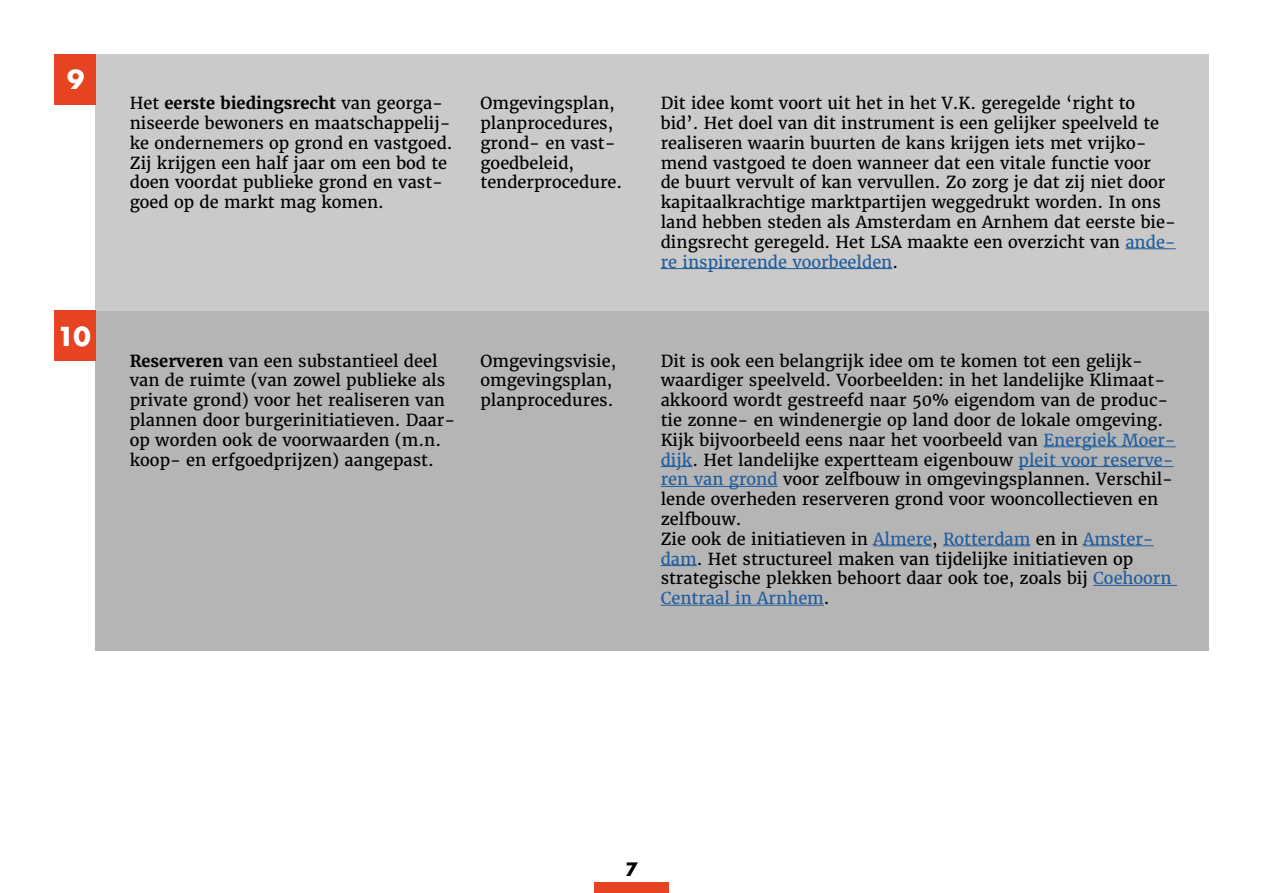
<style>
.page{position:relative;width:1263px;height:893px;background:#fff}
.page>*{position:absolute;margin:0;border:0;box-sizing:border-box;transform-origin:0 0}
.t1{font:700 25.5px "Futura";color:#fff}
.t2{font:700 18px "Futura";color:#000}
.t3{font:16.5px/19.8px "Merriweather";color:#000}
.s1{font-weight:700}
.s2{color:#215e9e}
</style>
<div class="page">
<div style="left:594px;top:882px;width:75px;height:11px;background:#e54321"></div>
<div style="left:96px;top:54px;width:1113px;height:345px;background:#cbcac9"></div>
<div style="left:96px;top:311px;width:1113px;height:340px;background:#b6b5b5"></div>
<div style="left:54px;top:311px;width:42px;height:50px;background:#e54321"></div>
<hr style="left:1125px;top:248px;width:51px;height:1px;background:#215e9e">
<hr style="left:661px;top:268px;width:231px;height:1px;background:#215e9e">
<hr style="left:1043px;top:446px;width:133px;height:1px;background:#215e9e">
<hr style="left:661px;top:466px;width:31px;height:1px;background:#215e9e">
<hr style="left:1019px;top:466px;width:154px;height:1px;background:#215e9e">
<hr style="left:661px;top:486px;width:117px;height:1px;background:#215e9e">
<hr style="left:873px;top:545px;width:59px;height:1px;background:#215e9e">
<hr style="left:943px;top:545px;width:87px;height:1px;background:#215e9e">
<hr style="left:1083px;top:545px;width:71px;height:1px;background:#215e9e">
<hr style="left:661px;top:565px;width:36px;height:1px;background:#215e9e">
<hr style="left:1093px;top:585px;width:84px;height:1px;background:#215e9e">
<hr style="left:661px;top:605px;width:163px;height:1px;background:#215e9e">
<div style="left:54px;top:54px;width:42px;height:50px;background:#e54321"></div>
<h1 class="t1" style="left:67px;top:61px;width:19px">9</h1>
<p class="t3" style="left:130px;top:93px;width:324px">Het <span class="s1">eerste biedingsrecht</span> van georga&shy;niseerde bewoners en maatschappelij&shy;ke ondernemers op grond en vastgoed.<br>Zij krijgen een half jaar om een bod te doen voordat publieke grond en vast&shy;goed op de markt mag komen.</p>
<p class="t3" style="left:480px;top:93px;width:143px">Omgevingsplan, planprocedures, grond- en vast&shy;goedbeleid, tenderprocedure.</p>
<h1 class="t1" style="left:57px;top:318px;width:35px">10</h1>
<p class="t3" style="left:130px;top:351px;width:327px"><span class="s1">Reserveren</span> van een substantieel deel van de ruimte (van zowel publieke als private grond) voor het realiseren van plannen door burgerinitiatieven. Daar&shy;op worden ook de voorwaarden (m.n. koop- en erfgoedprijzen) aangepast.</p>
<p class="t3" style="left:480px;top:351px;width:137px">Omgevingsvisie, omgevingsplan, planprocedures.</p>
<p class="t3" style="left:661px;top:93px;width:517px">Dit idee komt voort uit het in het V.K. geregelde ‘right to bid’. Het doel van dit instrument is een gelijker speelveld te realiseren waarin buurten de kans krijgen iets met vrijko&shy;mend vastgoed te doen wanneer dat een vitale functie voor<br>de buurt vervult of kan vervullen. Zo zorg je dat zij niet door kapitaalkrachtige marktpartijen weggedrukt worden. In ons land hebben steden als Amsterdam en Arnhem dat eerste bie&shy;dingsrecht geregeld. Het LSA maakte een overzicht van <span class="s2">ande&shy;re inspirerende voorbeelden</span>.</p>
<p class="t3" style="left:661px;top:351px;width:516px">Dit is ook een belangrijk idee om te komen tot een gelijk&shy;waardiger speelveld. Voorbeelden: in het landelijke Klimaat&shy;akkoord wordt gestreefd naar 50% eigendom van de produc&shy;tie zonne- en windenergie op land door de lokale omgeving.<br>Kijk bijvoorbeeld eens naar het voorbeeld van <span class="s2">Energiek Moer&shy;dijk</span>. Het landelijke expertteam eigenbouw <span class="s2">pleit voor reserve&shy;ren van grond</span> voor zelfbouw in omgevingsplannen. Verschil&shy;lende overheden reserveren grond voor wooncollectieven en zelfbouw.<br>Zie ook de initiatieven in <span class="s2">Almere</span>, <span class="s2">Rotterdam</span> en in <span class="s2">Amster&shy;dam</span>. Het structureel maken van tijdelijke initiatieven op strategische plekken behoort daar ook toe, zoals bij <span class="s2">Coehoorn Centraal in Arnhem</span>.</p>
<p class="t2" style="left:625px;top:856px;width:14px">7</p>
</div>
